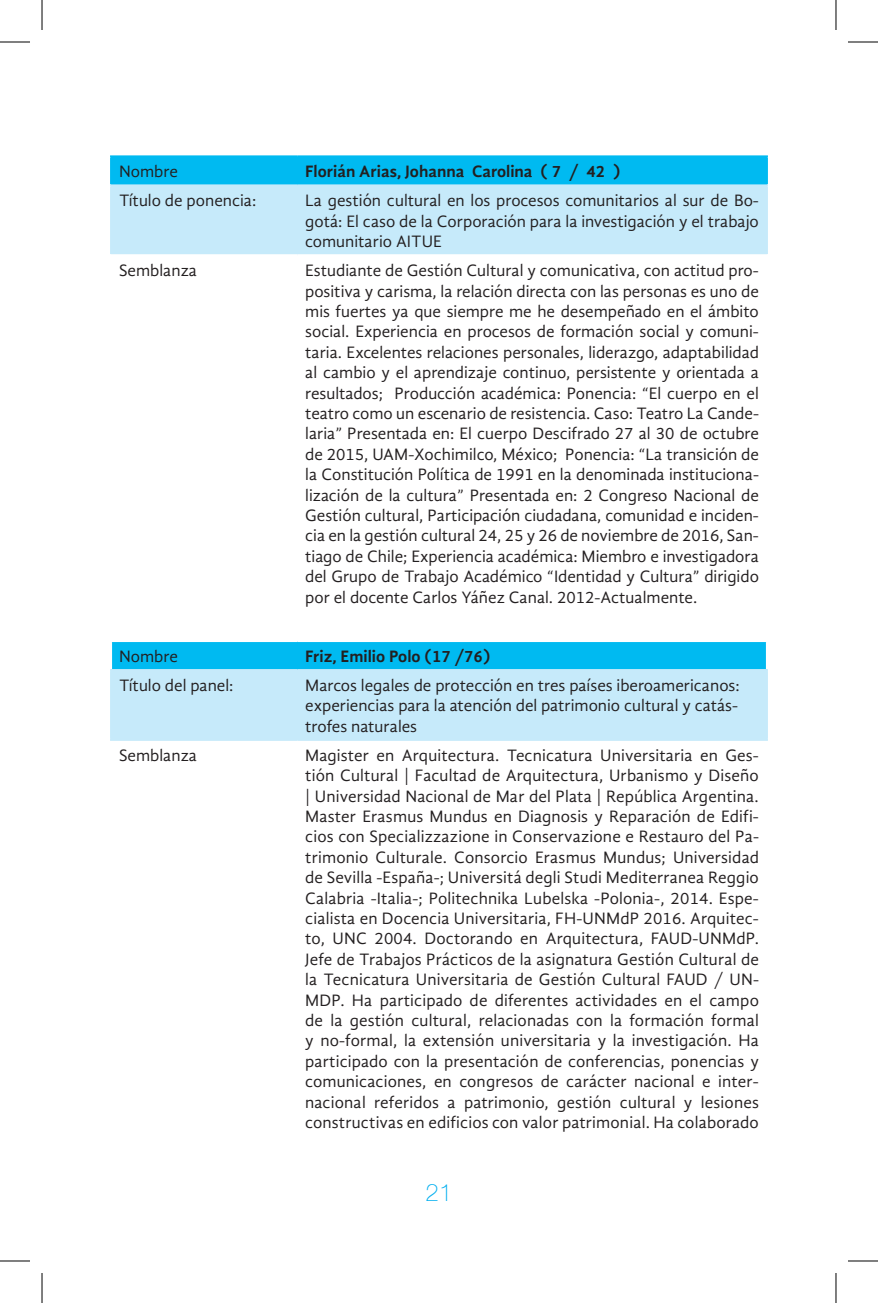
<style>
.page{position:relative;width:878px;height:1303px;background:#fff}
.page>*{position:absolute;margin:0;border:0;box-sizing:border-box;transform-origin:0 0}
.t1{font:100 24px "Helvetica Neue";color:#00aeef}
.t2{font:17px/20.4px "Gandhi Sans";color:#231f20;text-align:justify}
.t3{font:700 17px "Gandhi Sans";color:#231f20}
</style>
<div class="page">
<div style="left:112px;top:157px;width:654px;height:27px;background:#00baf1"></div>
<div style="left:112px;top:186px;width:654px;height:68px;background:#c6eafa"></div>
<hr style="left:297px;top:155px;width:471px;height:2px;background:#00baf1">
<hr style="left:766px;top:157px;width:2px;height:27px;background:#00baf1">
<hr style="left:110px;top:155px;width:187px;height:2px;background:#00baf1">
<hr style="left:110px;top:157px;width:2px;height:27px;background:#00baf1">
<hr style="left:296px;top:157px;width:2px;height:27px;background:#00baf1">
<hr style="left:297px;top:184px;width:471px;height:2px;background:#c6eafa">
<hr style="left:766px;top:186px;width:2px;height:68px;background:#c6eafa">
<hr style="left:110px;top:184px;width:187px;height:2px;background:#c6eafa">
<hr style="left:110px;top:186px;width:2px;height:68px;background:#c6eafa">
<hr style="left:296px;top:186px;width:2px;height:68px;background:#c6eafa">
<div style="left:112px;top:642px;width:654px;height:27px;background:#00baf1"></div>
<div style="left:112px;top:671px;width:654px;height:68px;background:#c6eafa"></div>
<hr style="left:296px;top:642px;width:2px;height:27px;background:#00baf1">
<hr style="left:296px;top:671px;width:2px;height:68px;background:#c6eafa">
<hr style="left:110px;top:669px;width:187px;height:2px;background:#c6eafa">
<hr style="left:110px;top:671px;width:2px;height:68px;background:#c6eafa">
<hr style="left:297px;top:669px;width:471px;height:2px;background:#c6eafa">
<hr style="left:766px;top:671px;width:2px;height:68px;background:#c6eafa">
<hr style="left:110px;top:739px;width:187px;height:2px;background:#c6eafa">
<hr style="left:297px;top:739px;width:471px;height:2px;background:#c6eafa">
<hr style="left:0;top:42px;width:30px;height:1px;background:#000">
<hr style="left:848px;top:42px;width:30px;height:1px;background:#000">
<hr style="left:0;top:1261px;width:30px;height:1px;background:#000">
<hr style="left:848px;top:1261px;width:30px;height:1px;background:#000">
<hr style="left:42px;top:0;width:1px;height:30px;background:#000">
<hr style="left:42px;top:1273px;width:1px;height:30px;background:#000">
<hr style="left:835px;top:0;width:1px;height:30px;background:#000">
<hr style="left:835px;top:1273px;width:1px;height:30px;background:#000">
<p class="t2" style="left:119px;top:162px;width:60px">Nombre</p>
<p class="t3" style="left:305px;top:162px;width:317px">Florián Arias, Johanna Carolina ( 7 / 42 )</p>
<p class="t2" style="left:119px;top:191px;width:139px">Título de ponencia:</p>
<p class="t2" style="left:305px;top:191px;width:455px">La gestión cultural en los procesos comunitarios al sur de Bo&shy;gotá: El caso de la Corporación para la investigación y el trabajo comunitario AITUE</p>
<p class="t2" style="left:119px;top:260px;width:80px">Semblanza</p>
<p class="t2" style="left:305px;top:260px;width:455px">Estudiante de Gestión Cultural y comunicativa, con actitud pro&shy;positiva y carisma, la relación directa con las personas es uno de mis fuertes ya que siempre me he desempeñado en el ámbito social. Experiencia en procesos de formación social y comuni&shy;taria. Excelentes relaciones personales, liderazgo, adaptabilidad al cambio y el aprendizaje continuo, persistente y orientada a resultados; Producción académica: Ponencia: “El cuerpo en el teatro como un escenario de resistencia. Caso: Teatro La Cande&shy;laria” Presentada en: El cuerpo Descifrado 27 al 30 de octubre de 2015, UAM-Xochimilco, México; Ponencia: “La transición de la Constitución Política de 1991 en la denominada instituciona&shy;lización de la cultura” Presentada en: 2 Congreso Nacional de Gestión cultural, Participación ciudadana, comunidad e inciden&shy;cia en la gestión cultural 24, 25 y 26 de noviembre de 2016, San&shy;tiago de Chile; Experiencia académica: Miembro e investigadora del Grupo de Trabajo Académico “Identidad y Cultura” dirigido por el docente Carlos Yáñez Canal. 2012-Actualmente.</p>
<p class="t2" style="left:119px;top:646px;width:60px">Nombre</p>
<p class="t3" style="left:305px;top:646px;width:187px">Friz, Emilio Polo (17 /76)</p>
<p class="t2" style="left:119px;top:675px;width:116px">Título del panel:</p>
<p class="t2" style="left:305px;top:675px;width:436px">Marcos legales de protección en tres países iberoamericanos: experiencias para la atención del patrimonio cultural y catás&shy;trofes naturales</p>
<p class="t2" style="left:119px;top:745px;width:80px">Semblanza</p>
<p class="t2" style="left:305px;top:745px;width:455px">Magister en Arquitectura. Tecnicatura Universitaria en Ges&shy;tión Cultural | Facultad de Arquitectura, Urbanismo y Diseño | Universidad Nacional de Mar del Plata | República Argentina.<br>Master Erasmus Mundus en Diagnosis y Reparación de Edifi&shy;cios con Specializzazione in Conservazione e Restauro del Pa&shy;trimonio Culturale. Consorcio Erasmus Mundus; Universidad de Sevilla -España-; Universitá degli Studi Mediterranea Reggio Calabria -Italia-; Politechnika Lubelska -Polonia-, 2014. Espe&shy;cialista en Docencia Universitaria, FH-UNMdP 2016. Arquitec&shy;to, UNC 2004. Doctorando en Arquitectura, FAUD-UNMdP.<br>Jefe de Trabajos Prácticos de la asignatura Gestión Cultural de la Tecnicatura Universitaria de Gestión Cultural FAUD / UN-MDP. Ha participado de diferentes actividades en el campo de la gestión cultural, relacionadas con la formación formal y no-formal, la extensión universitaria y la investigación. Ha participado con la presentación de conferencias, ponencias y comunicaciones, en congresos de carácter nacional e inter&shy;nacional referidos a patrimonio, gestión cultural y lesiones constructivas en edificios con valor patrimonial. Ha colaborado</p>
<h1 class="t1" style="left:426px;top:1174px;width:28px">21</h1>
</div>
